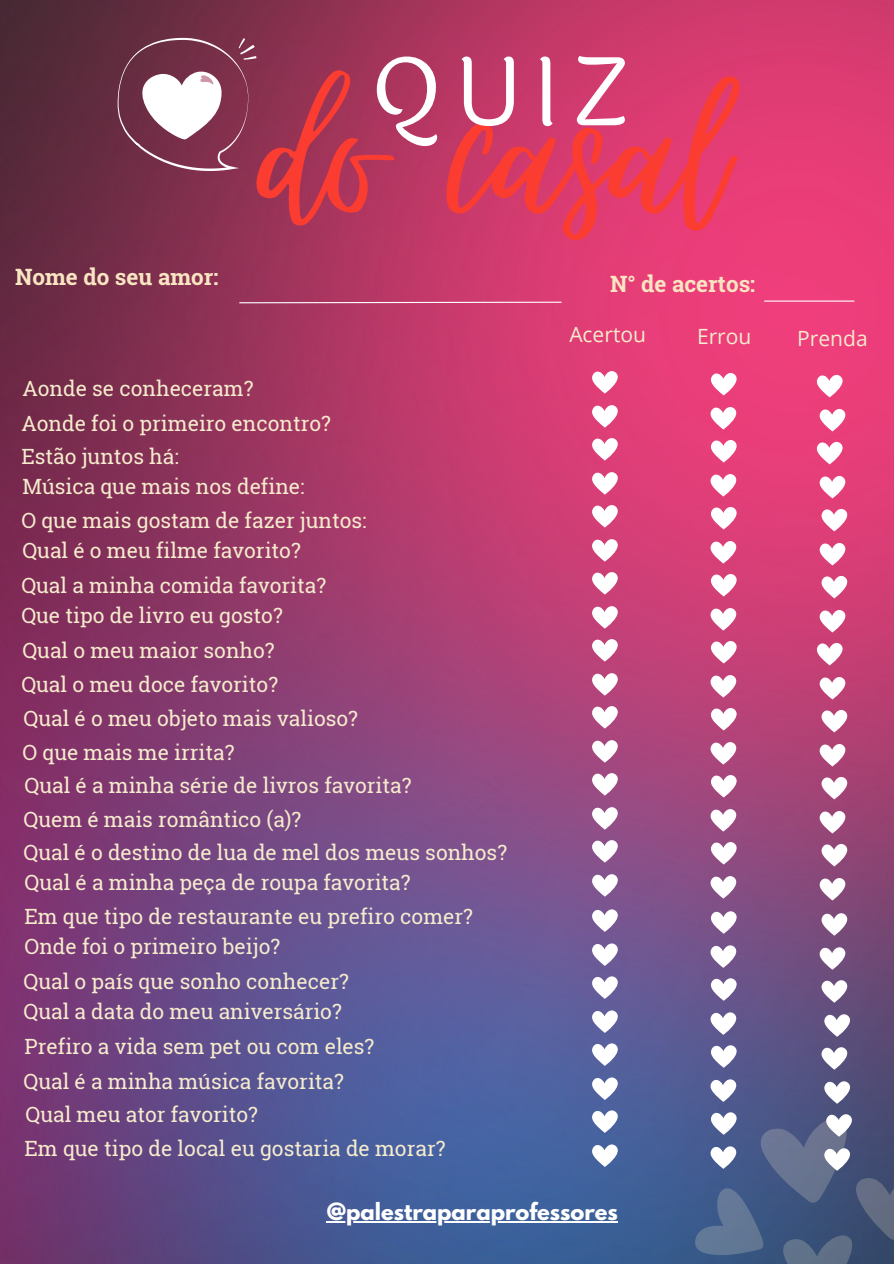
<style>
.page{position:relative;width:894px;height:1264px;background:#fff}
.page>*{position:absolute;margin:0;border:0;box-sizing:border-box;transform-origin:0 0}
.t1{font:266.55px "Virtual";color:#fa3c31}
.t2{font:94.8px "Laila";color:#fff}
.t3{font:700 22.5px "Roboto Slab";color:#f9e5c2}
.t4{font:21px "Roboto Slab";color:#f6ebcd}
.t5{font:700 21px "League Spartan";color:#fff}
.t6{font:21px "Open Sans";color:#f6ebcd}
</style>
<div class="page">
<img style="left:0;top:0;width:893px;height:1263px">
<svg style="left:238px;top:301px;width:324px;height:3px"></svg>
<hr style="left:764px;top:300px;width:90px;height:2px;background:#fff">
<svg style="left:588px;top:369px;width:35px;height:24px"></svg>
<svg style="left:707px;top:371px;width:35px;height:24px"></svg>
<svg style="left:813px;top:373px;width:34px;height:24px"></svg>
<svg style="left:588px;top:403px;width:35px;height:24px"></svg>
<svg style="left:706px;top:405px;width:35px;height:24px"></svg>
<svg style="left:815px;top:407px;width:35px;height:24px"></svg>
<svg style="left:118px;top:38px;width:138px;height:132px"></svg>
<svg style="left:588px;top:436px;width:35px;height:24px"></svg>
<svg style="left:707px;top:438px;width:35px;height:24px"></svg>
<svg style="left:813px;top:440px;width:34px;height:24px"></svg>
<svg style="left:588px;top:470px;width:35px;height:24px"></svg>
<svg style="left:706px;top:472px;width:35px;height:24px"></svg>
<svg style="left:815px;top:474px;width:35px;height:24px"></svg>
<svg style="left:588px;top:503px;width:35px;height:24px"></svg>
<svg style="left:707px;top:505px;width:35px;height:24px"></svg>
<svg style="left:817px;top:507px;width:35px;height:24px"></svg>
<svg style="left:588px;top:537px;width:35px;height:24px"></svg>
<svg style="left:706px;top:539px;width:35px;height:24px"></svg>
<svg style="left:815px;top:541px;width:35px;height:24px"></svg>
<svg style="left:588px;top:570px;width:35px;height:24px"></svg>
<svg style="left:707px;top:572px;width:35px;height:24px"></svg>
<svg style="left:817px;top:574px;width:35px;height:24px"></svg>
<svg style="left:588px;top:604px;width:35px;height:24px"></svg>
<svg style="left:706px;top:606px;width:35px;height:24px"></svg>
<svg style="left:815px;top:608px;width:35px;height:24px"></svg>
<svg style="left:588px;top:637px;width:35px;height:24px"></svg>
<svg style="left:707px;top:639px;width:35px;height:24px"></svg>
<svg style="left:813px;top:641px;width:34px;height:24px"></svg>
<svg style="left:588px;top:671px;width:35px;height:24px"></svg>
<svg style="left:706px;top:673px;width:35px;height:24px"></svg>
<svg style="left:815px;top:675px;width:35px;height:24px"></svg>
<svg style="left:588px;top:704px;width:35px;height:24px"></svg>
<svg style="left:707px;top:706px;width:35px;height:24px"></svg>
<svg style="left:817px;top:707px;width:35px;height:25px"></svg>
<svg style="left:588px;top:738px;width:35px;height:24px"></svg>
<svg style="left:706px;top:740px;width:35px;height:24px"></svg>
<svg style="left:815px;top:742px;width:35px;height:24px"></svg>
<svg style="left:588px;top:771px;width:35px;height:24px"></svg>
<svg style="left:707px;top:773px;width:35px;height:24px"></svg>
<svg style="left:817px;top:774px;width:35px;height:25px"></svg>
<svg style="left:588px;top:805px;width:35px;height:24px"></svg>
<svg style="left:706px;top:807px;width:35px;height:24px"></svg>
<svg style="left:815px;top:809px;width:35px;height:24px"></svg>
<svg style="left:588px;top:838px;width:35px;height:24px"></svg>
<svg style="left:707px;top:840px;width:35px;height:24px"></svg>
<svg style="left:817px;top:841px;width:35px;height:25px"></svg>
<svg style="left:588px;top:872px;width:35px;height:24px"></svg>
<svg style="left:706px;top:874px;width:35px;height:24px"></svg>
<svg style="left:815px;top:875px;width:35px;height:25px"></svg>
<svg style="left:588px;top:907px;width:35px;height:24px"></svg>
<svg style="left:707px;top:909px;width:35px;height:24px"></svg>
<svg style="left:817px;top:911px;width:35px;height:24px"></svg>
<svg style="left:588px;top:941px;width:35px;height:24px"></svg>
<svg style="left:706px;top:943px;width:35px;height:24px"></svg>
<svg style="left:815px;top:945px;width:35px;height:24px"></svg>
<svg style="left:588px;top:974px;width:35px;height:24px"></svg>
<svg style="left:707px;top:976px;width:35px;height:24px"></svg>
<svg style="left:817px;top:978px;width:35px;height:24px"></svg>
<svg style="left:588px;top:1008px;width:35px;height:24px"></svg>
<svg style="left:706px;top:1010px;width:35px;height:24px"></svg>
<svg style="left:820px;top:1012px;width:35px;height:24px"></svg>
<svg style="left:588px;top:1041px;width:35px;height:24px"></svg>
<svg style="left:707px;top:1043px;width:35px;height:24px"></svg>
<svg style="left:817px;top:1045px;width:35px;height:24px"></svg>
<svg style="left:588px;top:1075px;width:35px;height:24px"></svg>
<svg style="left:706px;top:1077px;width:35px;height:24px"></svg>
<svg style="left:820px;top:1079px;width:35px;height:24px"></svg>
<svg style="left:588px;top:1108px;width:35px;height:24px"></svg>
<svg style="left:588px;top:1142px;width:35px;height:24px"></svg>
<svg style="left:694px;top:1110px;width:199px;height:153px;background:#546589"></svg>
<hr style="left:327px;top:1221px;width:290px;height:1px;background:#fff">
<p class="t3" style="left:15px;top:261px;width:205px">Nome do seu amor:</p>
<p class="t2" style="left:368px;top:21px;width:262px">QUIZ</p>
<p class="t1" style="left:260px;top:12px;width:463px">do casal</p>
<p class="t3" style="left:610px;top:268px;width:146px">N° de acertos:</p>
<p class="t6" style="left:569px;top:320px;width:78px">Acertou</p>
<p class="t6" style="left:696px;top:322px;width:56px">Errou</p>
<p class="t6" style="left:797px;top:324px;width:72px">Prenda</p>
<p class="t4" style="left:22px;top:374px;width:232px">Aonde se conheceram?</p>
<p class="t4" style="left:21px;top:408px;width:311px">Aonde foi o primeiro encontro?</p>
<p class="t4" style="left:21px;top:441px;width:159px">Estão juntos há:</p>
<p class="t4" style="left:22px;top:472px;width:283px">Música que mais nos define:</p>
<p class="t4" style="left:21px;top:506px;width:346px">O que mais gostam de fazer juntos:</p>
<p class="t4" style="left:22px;top:536px;width:280px">Qual é o meu filme favorito?</p>
<p class="t4" style="left:21px;top:570px;width:306px">Qual a minha comida favorita?</p>
<p class="t4" style="left:21px;top:601px;width:263px">Que tipo de livro eu gosto?</p>
<p class="t4" style="left:22px;top:635px;width:254px">Qual o meu maior sonho?</p>
<p class="t4" style="left:21px;top:670px;width:258px">Qual o meu doce favorito?</p>
<p class="t4" style="left:24px;top:704px;width:336px">Qual é o meu objeto mais valioso?</p>
<p class="t4" style="left:22px;top:737px;width:213px">O que mais me irrita?</p>
<p class="t4" style="left:25px;top:770px;width:388px">Qual é a minha série de livros favorita?</p>
<p class="t4" style="left:24px;top:804px;width:279px">Quem é mais romântico (a)?</p>
<p class="t4" style="left:24px;top:838px;width:485px">Qual é o destino de lua de mel dos meus sonhos?</p>
<p class="t4" style="left:25px;top:868px;width:387px">Qual é a minha peça de roupa favorita?</p>
<p class="t4" style="left:24px;top:902px;width:450px">Em que tipo de restaurante eu prefiro comer?</p>
<p class="t4" style="left:25px;top:932px;width:257px">Onde foi o primeiro beijo?</p>
<p class="t4" style="left:24px;top:967px;width:327px">Qual o país que sonho conhecer?</p>
<p class="t4" style="left:24px;top:997px;width:320px">Qual a data do meu aniversário?</p>
<p class="t4" style="left:25px;top:1031px;width:351px">Prefiro a vida sem pet ou com eles?</p>
<p class="t4" style="left:24px;top:1066px;width:322px">Qual é a minha música favorita?</p>
<p class="t4" style="left:26px;top:1100px;width:234px">Qual meu ator favorito?</p>
<p class="t4" style="left:25px;top:1133px;width:422px">Em que tipo de local eu gostaria de morar?</p>
<p class="t5" style="left:327px;top:1201px;width:292px">@palestraparaprofessores</p>
</div>
